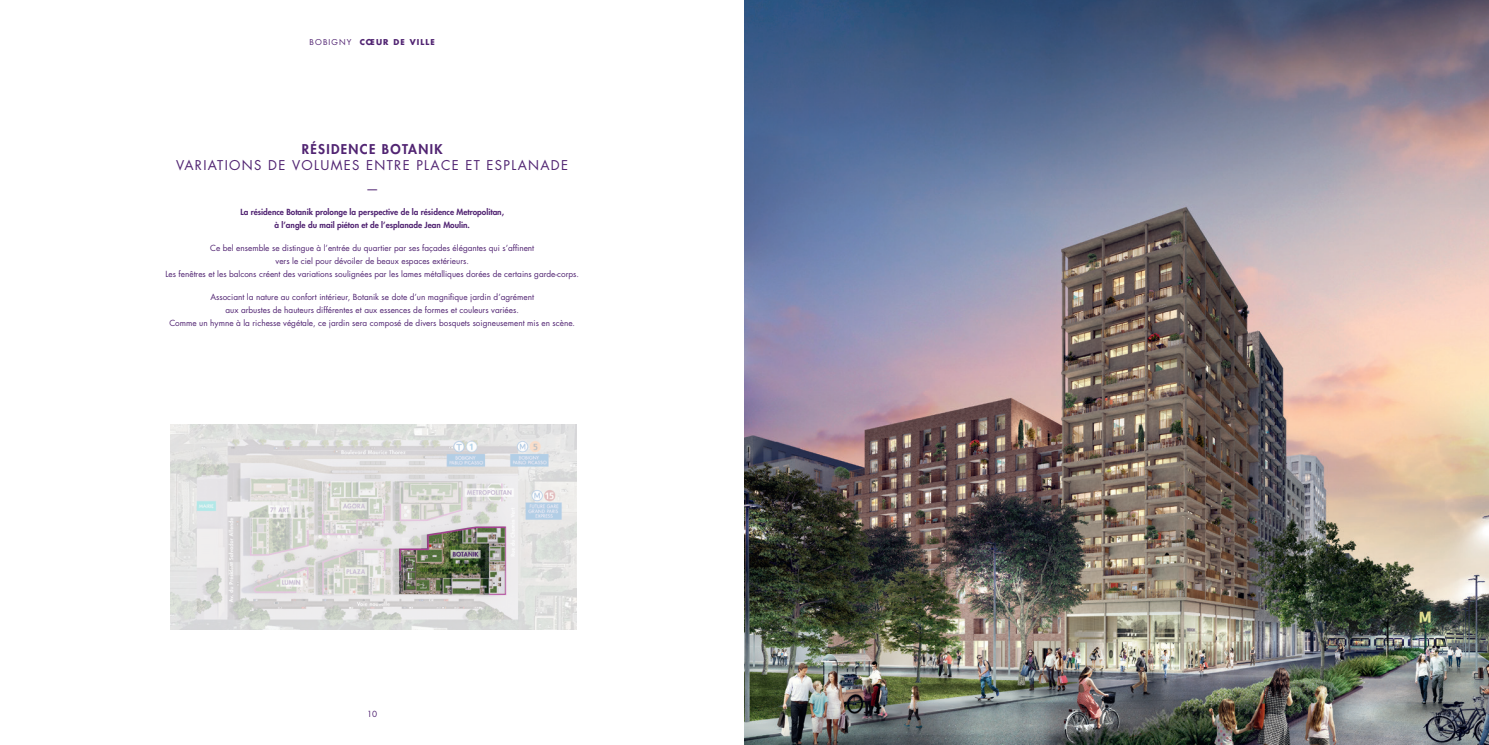
<style>
.page{position:relative;width:1489px;height:745px;background:#fff}
.page>*{position:absolute;margin:0;border:0;box-sizing:border-box;transform-origin:0 0}
.t1{font:13.12px/15.8px "Futura Std";letter-spacing:.1em;color:#512472;text-align:center}
.t2{font:8.22px/13.1px "Futura Std";color:#512472;text-align:center}
.t3{font:800 8.22px/13.1px "Futura Std";color:#512472;text-align:center}
.t4{font:700 7.88px "Futura Std";letter-spacing:.14em;color:#512472}
.s1{font-weight:400}
.s2{font-weight:800}
</style>
<div class="page">
<img style="left:744px;top:0;width:744px;height:744px">
<svg style="left:170px;top:424px;width:407px;height:206px;background:#d6d6d4"></svg>
<p class="t4" style="left:309px;top:36px;width:127px"><span class="s1">BOBIGNY</span> CŒUR DE VILLE</p>
<p class="t1" style="left:176px;top:141px;width:393px"><span class="s2">RÉSIDENCE BOTANIK<br></span>VARIATIONS DE VOLUMES ENTRE PLACE ET ESPLANADE</p>
<p class="t1" style="left:365px;top:180px;width:15px">—</p>
<p class="t3" style="left:240px;top:205px;width:265px">La résidence Botanik prolonge la perspective de la résidence Metropolitan, à l’angle du mail piéton et de l’esplanade Jean Moulin.</p>
<p class="t2" style="left:165px;top:241px;width:415px">Ce bel ensemble se distingue à l’entrée du quartier par ses façades élégantes qui s’affinent<br>vers le ciel pour dévoiler de beaux espaces extérieurs.<br>Les fenêtres et les balcons créent des variations soulignées par les lames métalliques dorées de certains garde-corps.</p>
<p class="t2" style="left:169px;top:290px;width:407px">Associant la nature au confort intérieur, Botanik se dote d’un magnifique jardin d’agrément<br>aux arbustes de hauteurs différentes et aux essences de formes et couleurs variées.<br>Comme un hymne à la richesse végétale, ce jardin sera composé de divers bosquets soigneusement mis en scène.</p>
<p class="t2" style="left:367px;top:707px;width:12px">10</p>
</div>
